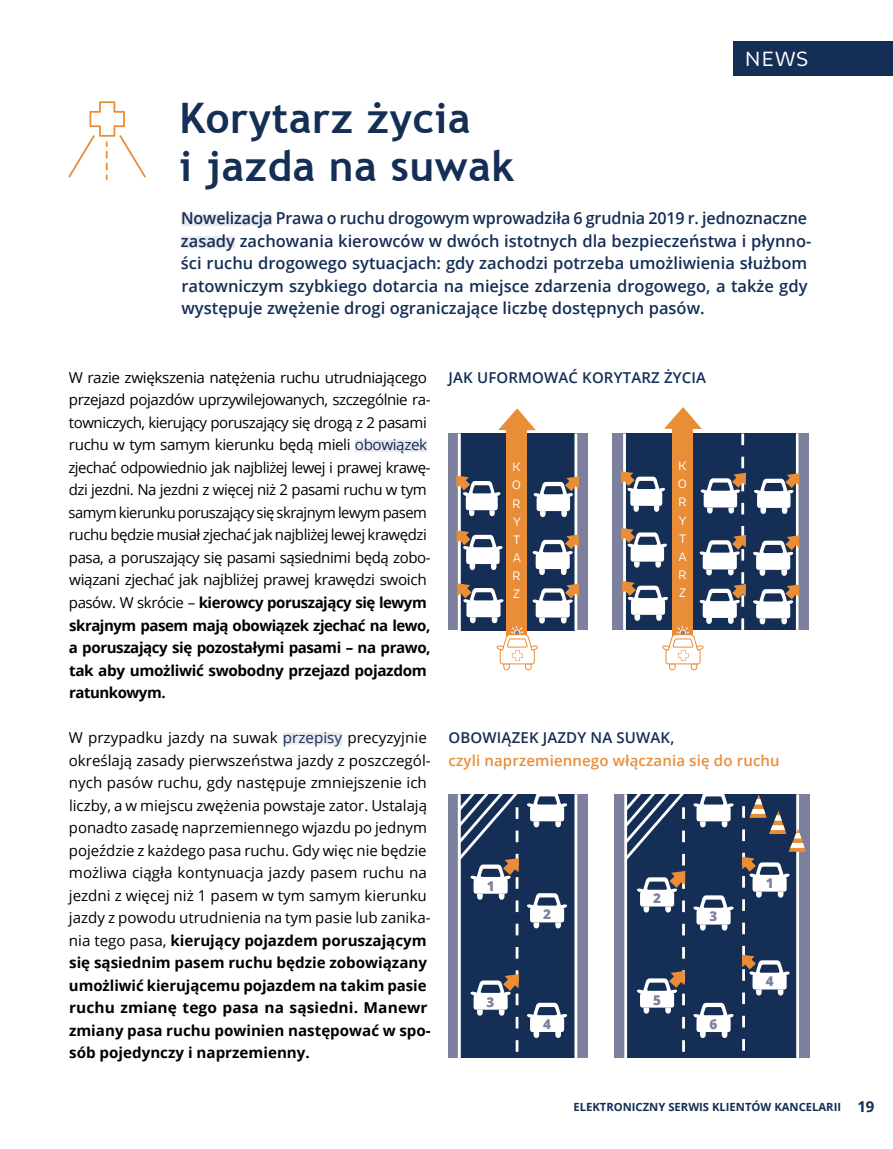
<style>
.page{position:relative;width:893px;height:1149px;background:#fff}
.page>*{position:absolute;margin:0;border:0;box-sizing:border-box;transform-origin:0 0}
.t1{font:700 42px/48px "Trebuchet MS";letter-spacing:.015em;color:#152e55}
.t2{font:21px "Brevia";color:#fff}
.t3{font:600 16.5px/22.5px "Open Sans";color:#152e55}
.t4{font:15px/22.5px "Open Sans";letter-spacing:-.025em;color:#000}
.t5{font:15px/22.5px "Open Sans";color:#000}
.t6{font:600 15px "Open Sans";letter-spacing:.01em;color:#152e55}
.t7{font:600 15px "Open Sans";letter-spacing:.01em;color:#ea8d37}
.t8{font:800 13.5px "Open Sans";color:#7d809d}
.t9{font:12.6px/18.1px "Brevia";color:#fff;text-align:justify}
.t10{font:700 11.25px "Open Sans";color:#152e55}
.s1{color:#152e55}
.s2{font-weight:700}
.s3{font-size:15px}
</style>
<div class="page">
<div style="left:355px;top:440px;width:72px;height:12px;background:#e8e8ef"></div>
<div style="left:283px;top:732px;width:59px;height:12px;background:#e8e8ef"></div>
<div style="left:181px;top:214px;width:91px;height:12px;background:#e8e8ef"></div>
<div style="left:181px;top:236px;width:54px;height:12px;background:#e8e8ef"></div>
<div style="left:733px;top:41px;width:160px;height:34px;background:#152e55"></div>
<svg style="left:68px;top:101px;width:78px;height:79px"></svg>
<div style="left:448px;top:433px;width:140px;height:197px;background:#7d809d"></div>
<div style="left:613px;top:433px;width:196px;height:196px;background:#7d809d"></div>
<div style="left:461px;top:433px;width:113px;height:197px;background:#152e55"></div>
<hr style="left:458px;top:433px;width:3px;height:197px;background:#fff">
<hr style="left:574px;top:433px;width:3px;height:197px;background:#fff">
<svg style="left:456px;top:530px;width:47px;height:41px"></svg>
<svg style="left:456px;top:475px;width:45px;height:42px"></svg>
<svg style="left:532px;top:534px;width:47px;height:42px"></svg>
<svg style="left:533px;top:476px;width:46px;height:42px"></svg>
<svg style="left:498px;top:408px;width:38px;height:36px"></svg>
<div style="left:507px;top:430px;width:20px;height:208px;background:#ea8d37"></div>
<svg style="left:458px;top:583px;width:121px;height:88px"></svg>
<svg style="left:621px;top:407px;width:178px;height:264px"></svg>
<div style="left:448px;top:794px;width:140px;height:263px;background:#7d809d"></div>
<div style="left:614px;top:794px;width:195px;height:263px;background:#7d809d"></div>
<div style="left:461px;top:794px;width:113px;height:263px;background:#152e55"></div>
<div style="left:627px;top:794px;width:171px;height:263px;background:#152e55"></div>
<hr style="left:458px;top:794px;width:3px;height:263px;background:#fff">
<hr style="left:624px;top:794px;width:3px;height:263px;background:#fff">
<hr style="left:574px;top:794px;width:3px;height:263px;background:#fff">
<hr style="left:796px;top:794px;width:3px;height:263px;background:#fff">
<svg style="left:457px;top:794px;width:111px;height:257px"></svg>
<svg style="left:624px;top:794px;width:110px;height:257px"></svg>
<svg style="left:742px;top:794px;width:64px;height:256px"></svg>
<h2 class="t2" style="left:745px;top:46px;width:65px">NEWS</h2>
<h1 class="t1" style="left:179px;top:94px;width:337px">Korytarz życia<br>i jazda na suwak</h1>
<p class="t3" style="left:181px;top:207px;width:632px">Nowelizacja Prawa o ruchu drogowym wprowadziła 6 grudnia 2019 r. jednoznaczne zasady zachowania kierowców w dwóch istotnych dla bezpieczeństwa i płynno&shy;ści ruchu drogowego sytuacjach: gdy zachodzi potrzeba umożliwienia służbom ratowniczym szybkiego dotarcia na miejsce zdarzenia drogowego, a także gdy występuje zwężenie drogi ograniczające liczbę dostępnych pasów.</p>
<p class="t4" style="left:68px;top:365px;width:364px">W razie zwiększenia natężenia ruchu utrudniającego przejazd pojazdów uprzywilejowanych, szczególnie ra&shy;towniczych, kierujący poruszający się drogą z 2 pasami ruchu w tym samym kierunku będą mieli <span class="s1">obowiązek </span>zjechać odpowiednio jak najbliżej lewej i prawej krawę&shy;dzi jezdni. Na jezdni z więcej niż 2 pasami ruchu w tym samym kierunku poruszający się skrajnym lewym pasem ruchu będzie musiał zjechać jak najbliżej lewej krawędzi pasa, a poruszający się pasami sąsiednimi będą zobo&shy;wiązani zjechać jak najbliżej prawej krawędzi swoich pasów. W skrócie – <span class="s2">kierowcy poruszający się lewym skrajnym pasem mają obowiązek zjechać na lewo, a poruszający się pozostałymi pasami – na prawo, tak aby umożliwić swobodny przejazd pojazdom ratunkowym.</span></p>
<p class="t5" style="left:69px;top:725px;width:363px">W przypadku jazdy na suwak <span class="s1">przepisy</span> precyzyjnie określają zasady pierwszeństwa jazdy z poszczegól&shy;nych pasów ruchu, gdy następuje zmniejszenie ich liczby, a w miejscu zwężenia powstaje zator. Ustalają ponadto zasadę naprzemiennego wjazdu po jednym pojeździe z każdego pasa ruchu. Gdy więc nie będzie możliwa ciągła kontynuacja jazdy pasem ruchu na jezdni z więcej niż 1 pasem w tym samym kierunku jazdy z powodu utrudnienia na tym pasie lub zanika&shy;nia tego pasa, <span class="s2">kierujący pojazdem poruszającym się sąsiednim pasem ruchu będzie zobowiązany umożliwić kierującemu pojazdem na takim pasie ruchu zmianę tego pasa na sąsiedni. Manewr zmiany pasa ruchu powinien następować w spo&shy;sób pojedynczy i naprzemienny.</span></p>
<p class="t6" style="left:449px;top:367px;width:259px">JAK UFORMOWAĆ KORYTARZ ŻYCIA</p>
<p class="t9" style="left:512px;top:458px;width:11px">K O R Y T A R Z</p>
<p class="t9" style="left:678px;top:456px;width:11px">K O R Y T A R Z</p>
<p class="t6" style="left:449px;top:727px;width:227px">OBOWIĄZEK JAZDY NA SUWAK,</p>
<p class="t7" style="left:449px;top:749px;width:333px">czyli naprzemiennego włączania się do ruchu</p>
<p class="t8" style="left:487px;top:875px;width:9px">1</p>
<p class="t8" style="left:653px;top:887px;width:9px">2</p>
<p class="t8" style="left:543px;top:903px;width:9px">2</p>
<p class="t8" style="left:709px;top:906px;width:9px">3</p>
<p class="t8" style="left:487px;top:991px;width:9px">3</p>
<p class="t8" style="left:653px;top:989px;width:9px">5</p>
<p class="t8" style="left:543px;top:1013px;width:9px">4</p>
<p class="t8" style="left:710px;top:1013px;width:9px">6</p>
<p class="t8" style="left:766px;top:873px;width:9px">1</p>
<p class="t8" style="left:766px;top:970px;width:9px">4</p>
<p class="t10" style="left:573px;top:1099px;width:303px">ELEKTRONICZNY SERWIS KLIENTÓW KANCELARII <span class="s3">19</span></p>
</div>
